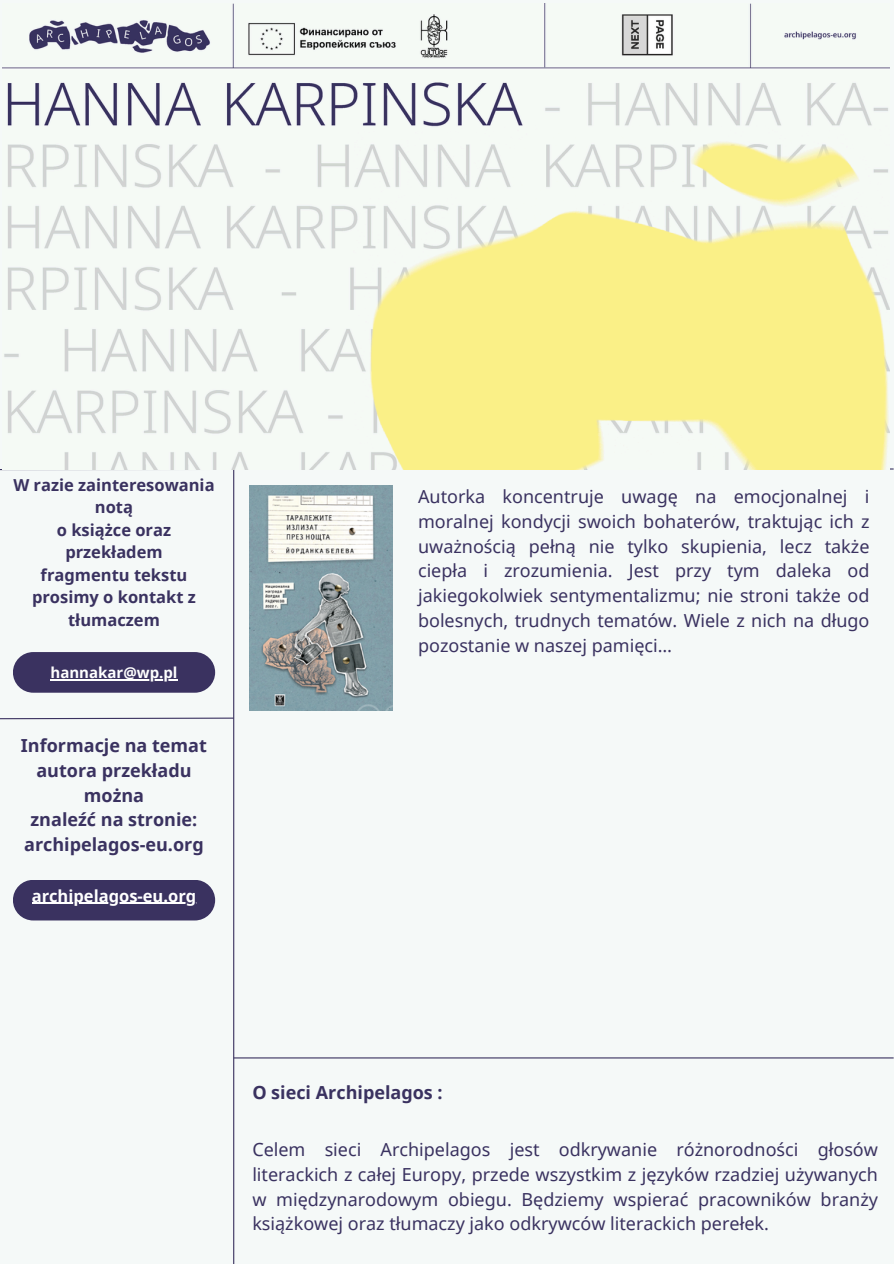
<style>
.page{position:relative;width:894px;height:1264px;background:#fff}
.page>*{position:absolute;margin:0;border:0;box-sizing:border-box;transform-origin:0 0}
.t1{font:18px/24.8px "Noto Sans";color:#3a3260;text-align:justify}
.t2{font:700 18px/24.8px "Noto Sans";color:#3a3260;text-align:center}
.t3{font:700 16.5px/22.5px "Noto Sans";color:#3a3260;text-align:center}
.t4{font:700 16.5px "Noto Sans";color:#fff}
.t5{font:700 15px "Noto Sans";color:#fff}
</style>
<div class="page">
<div style="left:0;top:0;width:893px;height:1263px;background:#f5f9f8"></div>
<hr style="left:233px;top:469px;width:1px;height:794px;background:#3a3260">
<svg style="left:0;top:468px;width:893px;height:2px"></svg>
<hr style="left:234px;top:1057px;width:659px;height:1px;background:#3a3260">
<svg style="left:0;top:717px;width:235px;height:2px"></svg>
<div style="left:13px;top:652px;width:202px;height:40px;background:#3a3260;border-radius:20px"></div>
<div style="left:13px;top:879px;width:202px;height:41px;background:#3a3260;border-radius:20px"></div>
<img style="left:2px;top:3px;width:887px;height:466px">
<img style="left:249px;top:486px;width:143px;height:225px">
<hr style="left:50px;top:679px;width:127px;height:1px;background:#fff">
<hr style="left:32px;top:902px;width:164px;height:1px;background:#fff">
<h1 class="t3" style="left:13px;top:473px;width:203px">W razie zainteresowania notą<br>o książce oraz przekładem<br>fragmentu tekstu prosimy o kontakt z tłumaczem</h1>
<p class="t5" style="left:50px;top:662px;width:128px">hannakar@wp.pl</p>
<h2 class="t2" style="left:21px;top:732px;width:187px">Informacje na temat autora przekładu można<br>znaleźć na stronie: archipelagos-eu.org</h2>
<p class="t4" style="left:32px;top:883px;width:166px">archipelagos-eu.org</p>
<p class="t1" style="left:418px;top:484px;width:453px">Autorka koncentruje uwagę na emocjonalnej i moralnej kondycji swoich bohaterów, traktując ich z uważnością pełną nie tylko skupienia, lecz także ciepła i zrozumienia. Jest przy tym daleka od jakiegokolwiek sentymentalizmu; nie stroni także od bolesnych, trudnych tematów. Wiele z nich na długo pozostanie w naszej pamięci…</p>
<p class="t2" style="left:252px;top:1080px;width:192px">O sieci Archipelagos :</p>
<p class="t1" style="left:252px;top:1136px;width:627px">Celem sieci Archipelagos jest odkrywanie różnorodności głosów literackich z całej Europy, przede wszystkim z języków rzadziej używanych w międzynarodowym obiegu. Będziemy wspierać pracowników branży książkowej oraz tłumaczy jako odkrywców literackich perełek.</p>
</div>
